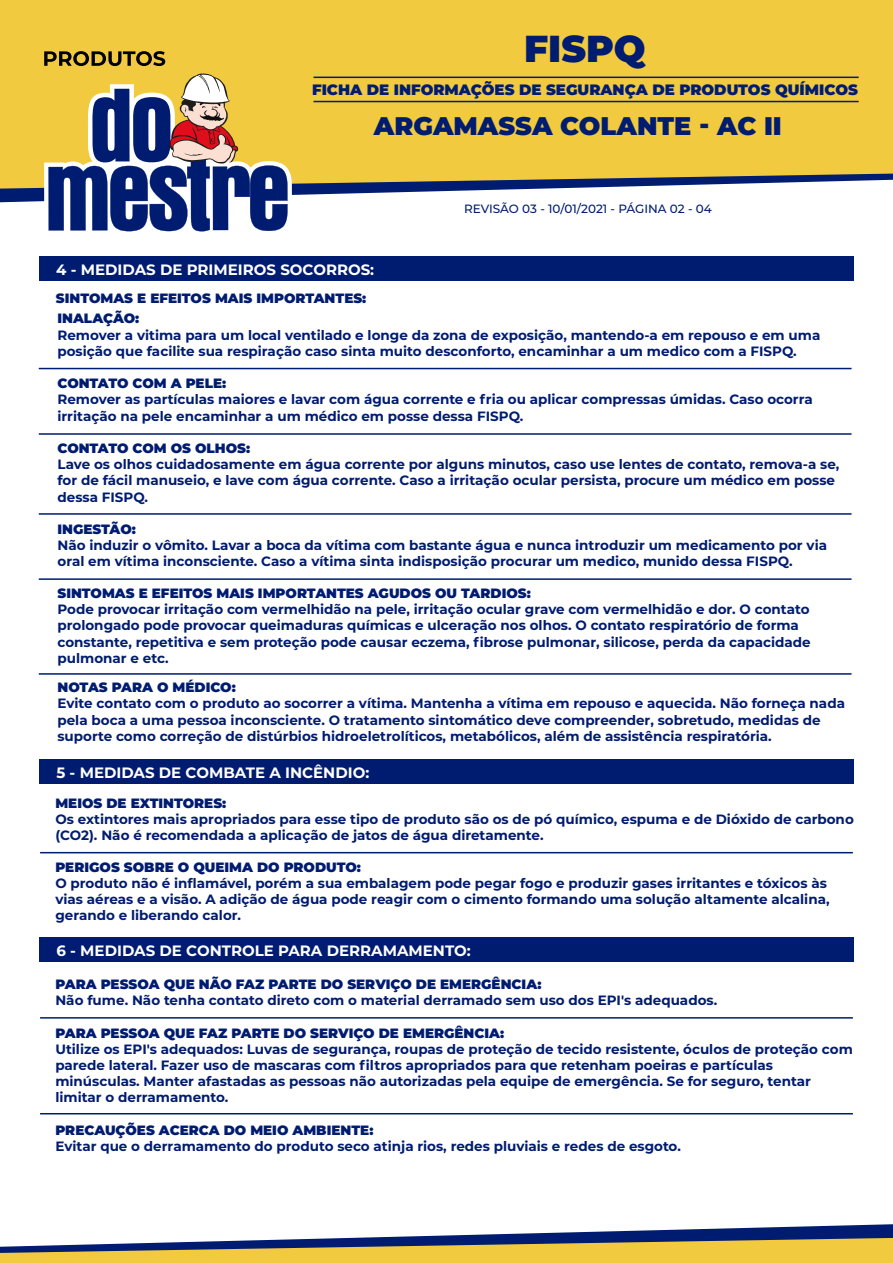
<style>
.page{position:relative;width:893px;height:1263px;background:#fff}
.page>*{position:absolute;margin:0;border:0;box-sizing:border-box;transform-origin:0 0}
.t1{font:900 37.5px "Montserrat";color:#001c70}
.t2{font:900 25.5px "Montserrat";color:#001c70}
.t3{font:700 15px "Montserrat";color:#fff}
.t4{font:900 15px "Montserrat";color:#001c70}
.t5{font:700 13.5px/16.2px "Montserrat";color:#001c70}
.t6{font:900 13.5px "Montserrat";color:#001c70}
.t7{font:500 12px "Montserrat";color:#001c70}
</style>
<div class="page">
<div style="left:39px;top:256px;width:815px;height:25px;background:#001c70"></div>
<hr style="left:39px;top:368px;width:812px;height:1px;background:#001c70">
<hr style="left:39px;top:578px;width:812px;height:2px;background:#001c70">
<hr style="left:39px;top:673px;width:812px;height:2px;background:#001c70">
<hr style="left:39px;top:433px;width:812px;height:2px;background:#001c70">
<hr style="left:39px;top:513px;width:812px;height:2px;background:#001c70">
<hr style="left:40px;top:852px;width:813px;height:1px;background:#001c70">
<hr style="left:40px;top:1017px;width:813px;height:1px;background:#001c70">
<hr style="left:40px;top:1113px;width:813px;height:1px;background:#001c70">
<div style="left:39px;top:759px;width:815px;height:25px;background:#001c70"></div>
<div style="left:39px;top:937px;width:815px;height:25px;background:#001c70"></div>
<svg style="left:0;top:189px;width:525px;height:13px"></svg>
<div style="left:0;top:0;width:893px;height:189px;background:#f1ca40"></div>
<svg style="left:0;top:1224px;width:893px;height:39px"></svg>
<svg style="left:44px;top:73px;width:248px;height:159px"></svg>
<svg style="left:44px;top:51px;width:121px;height:15px;background:#7e6921"></svg>
<hr style="left:313px;top:101px;width:546px;height:1px;background:#001c70">
<hr style="left:313px;top:77px;width:546px;height:1px;background:#001c70">
<h1 class="t1" style="left:524px;top:21px;width:123px">FISPQ</h1>
<p class="t4" style="left:312px;top:79px;width:547px">FICHA DE INFORMAÇÕES DE SEGURANÇA DE PRODUTOS QUÍMICOS</p>
<h2 class="t2" style="left:374px;top:106px;width:409px">ARGAMASSA COLANTE - AC II</h2>
<p class="t3" style="left:56px;top:258px;width:319px">4 - MEDIDAS DE PRIMEIROS SOCORROS:</p>
<p class="t6" style="left:56px;top:288px;width:312px">SINTOMAS E EFEITOS MAIS IMPORTANTES:</p>
<p class="t7" style="left:464px;top:200px;width:249px">REVISÃO 03 - 10/01/2021 - PÁGINA 02 - 04</p>
<p class="t6" style="left:57px;top:308px;width:83px">INALAÇÃO:</p>
<p class="t5" style="left:57px;top:326px;width:764px">Remover a vitima para um local ventilado e longe da zona de exposição, mantendo-a em repouso e em uma posição que facilite sua respiração caso sinta muito desconforto, encaminhar a um medico com a FISPQ.</p>
<p class="t6" style="left:57px;top:373px;width:170px">CONTATO COM A PELE:</p>
<p class="t5" style="left:57px;top:391px;width:757px">Remover as partículas maiores e lavar com água corrente e fria ou aplicar compressas úmidas. Caso ocorra irritação na pele encaminhar a um médico em posse dessa FISPQ.</p>
<p class="t6" style="left:57px;top:438px;width:194px">CONTATO COM OS OLHOS:</p>
<p class="t5" style="left:57px;top:456px;width:783px">Lave os olhos cuidadosamente em água corrente por alguns minutos, caso use lentes de contato, remova-a se, for de fácil manuseio, e lave com água corrente. Caso a irritação ocular persista, procure um médico em posse dessa FISPQ.</p>
<p class="t6" style="left:57px;top:519px;width:80px">INGESTÃO:</p>
<p class="t5" style="left:57px;top:537px;width:771px">Não induzir o vômito. Lavar a boca da vítima com bastante água e nunca introduzir um medicamento por via oral em vítima inconsciente. Caso a vítima sinta indisposição procurar um medico, munido dessa FISPQ.</p>
<p class="t6" style="left:57px;top:583px;width:475px">SINTOMAS E EFEITOS MAIS IMPORTANTES AGUDOS OU TARDIOS:</p>
<p class="t5" style="left:57px;top:600px;width:755px">Pode provocar irritação com vermelhidão na pele, irritação ocular grave com vermelhidão e dor. O contato prolongado pode provocar queimaduras químicas e ulceração nos olhos. O contato respiratório de forma constante, repetitiva e sem proteção pode causar eczema, fibrose pulmonar, silicose, perda da capacidade pulmonar e etc.</p>
<p class="t6" style="left:57px;top:677px;width:180px">NOTAS PARA O MÉDICO:</p>
<p class="t5" style="left:57px;top:695px;width:789px">Evite contato com o produto ao socorrer a vítima. Mantenha a vítima em repouso e aquecida. Não forneça nada pela boca a uma pessoa inconsciente. O tratamento sintomático deve compreender, sobretudo, medidas de suporte como correção de distúrbios hidroeletrolíticos, metabólicos, além de assistência respiratória.</p>
<p class="t3" style="left:56px;top:762px;width:314px">5 - MEDIDAS DE COMBATE A INCÊNDIO:</p>
<p class="t6" style="left:55px;top:793px;width:172px">MEIOS DE EXTINTORES:</p>
<p class="t5" style="left:55px;top:810px;width:800px">Os extintores mais apropriados para esse tipo de produto são os de pó químico, espuma e de Dióxido de carbono (CO2). Não é recomendada a aplicação de jatos de água diretamente.</p>
<p class="t6" style="left:55px;top:857px;width:307px">PERIGOS SOBRE O QUEIMA DO PRODUTO:</p>
<p class="t5" style="left:55px;top:874px;width:776px">O produto não é inflamável, porém a sua embalagem pode pegar fogo e produzir gases irritantes e tóxicos às vias aéreas e a visão. A adição de água pode reagir com o cimento formando uma solução altamente alcalina, gerando e liberando calor.</p>
<p class="t3" style="left:56px;top:940px;width:416px">6 - MEDIDAS DE CONTROLE PARA DERRAMAMENTO:</p>
<p class="t6" style="left:55px;top:974px;width:488px">PARA PESSOA QUE NÃO FAZ PARTE DO SERVIÇO DE EMERGÊNCIA:</p>
<p class="t5" style="left:55px;top:991px;width:663px">Não fume. Não tenha contato direto com o material derramado sem uso dos EPI's adequados.</p>
<p class="t6" style="left:55px;top:1022px;width:450px">PARA PESSOA QUE FAZ PARTE DO SERVIÇO DE EMERGÊNCIA:</p>
<p class="t5" style="left:55px;top:1040px;width:799px">Utilize os EPI's adequados: Luvas de segurança, roupas de proteção de tecido resistente, óculos de proteção com parede lateral. Fazer uso de mascaras com filtros apropriados para que retenham poeiras e partículas minúsculas. Manter afastadas as pessoas não autorizadas pela equipe de emergência. Se for seguro, tentar limitar o derramamento.</p>
<p class="t6" style="left:55px;top:1120px;width:319px">PRECAUÇÕES ACERCA DO MEIO AMBIENTE:</p>
<p class="t5" style="left:55px;top:1137px;width:627px">Evitar que o derramamento do produto seco atinja rios, redes pluviais e redes de esgoto.</p>
</div>
